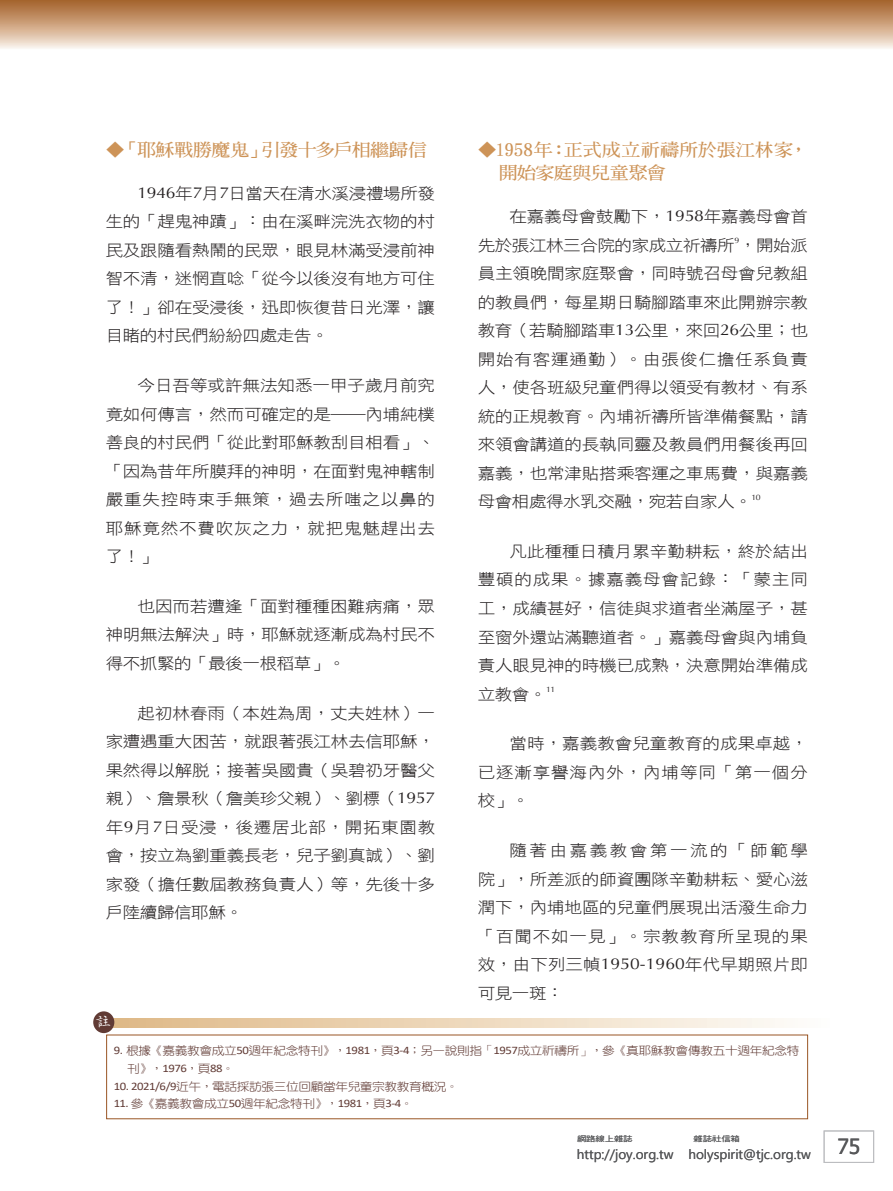
<style>
.page{position:relative;width:893px;height:1191px;background:#fff}
.page>*{position:absolute;margin:0;border:0;box-sizing:border-box;transform-origin:0 0}
.t1{font:21px "Tahoma";color:#57585a}
.中標{font:17.55px/23.4px "DF Ming W7 WIN BF";letter-spacing:-.005em;color:#cd9357;scale:1.08 1}
.中標-2{font:17.55px "DF Ming W7 WIN BF";letter-spacing:-.025em;color:#cd9357;scale:1.08 1}
.註{font:16.5px "DFWZ Ming W4 WIN BF";color:#fff}
.t2{font:15.75px/28.5px "DF Hei W3 WIN BF";letter-spacing:-.01em;color:#231f20;text-align:justify;scale:1.11 1}
.t3{font:13.5px "Segoe UI";color:#57585a}
.註-歷史{font:11.55px/18px "DF Yuan W3 WIN BF";letter-spacing:-.035em;color:#613b35;scale:1.11 1}
.t4{font:7.5px "DF Hei W5 WIN BF";letter-spacing:-.015em;color:#57585a;scale:1.25 1}
.s1{font-family:"Optima"}
.s2{font-family:"Calibri"}
.s3{font-family:"P Ming Li U"}
</style>
<div class="page">
<div style="left:824px;top:1130px;width:50px;height:32px;border:1px solid #bcbdc0"></div>
<div style="left:0;top:0;width:893px;height:50px;background:linear-gradient(to bottom,#a35d23,#faf0e6)"></div>
<svg style="left:113px;top:1018px;width:671px;height:9px;background:#edd8bb"></svg>
<div style="left:93px;top:1011px;width:21px;height:22px;background:#613b35;border-radius:50%"></div>
<p class="中標-2" style="left:106px;top:140px;width:299px">◆「耶穌戰勝魔鬼」引發十多戶相繼歸信</p>
<p class="t2" style="left:106px;top:179px;width:298px;text-indent:32px"><span class="s1">1946</span>年<span class="s1">7</span>月<span class="s1">7</span>日當天在清水溪浸禮場所發生的「趕鬼神蹟」：由在溪畔浣洗衣物的村民及跟隨看熱鬧的民眾，眼見林滿受浸前神智不清，迷惘直唸「從今以後沒有地方可住了！」卻在受浸後，迅即恢復昔日光澤，讓目睹的村民們紛紛四處走告。</p>
<p class="t2" style="left:106px;top:371px;width:298px;text-indent:32px">今日吾等或許無法知悉一甲子歲月前究竟如何傳言，然而可確定的是――內埔純樸善良的村民們「從此對耶穌教刮目相看」、「因為昔年所膜拜的神明，在面對鬼神轄制嚴重失控時束手無策，過去所嗤之以鼻的耶穌竟然不費吹灰之力，就把鬼魅趕出去了！」</p>
<p class="t2" style="left:106px;top:592px;width:298px;text-indent:32px">也因而若遭逢「面對種種困難病痛，眾神明無法解決」時，耶穌就逐漸成為村民不得不抓緊的「最後一根稻草」。</p>
<p class="t2" style="left:106px;top:698px;width:298px;text-indent:32px">起初林春雨（本姓為周，丈夫姓林）一家遭遇重大困苦，就跟著張江林去信耶穌，果然得以解脫；接著吳國貴（吳碧礽牙醫父親）、詹景秋（詹美珍父親）、劉標（<span class="s1">1957</span>年<span class="s1">9</span>月<span class="s1">7</span>日受浸，後遷居北部，開拓東園教會，按立為劉重義長老，兒子劉真誠）、劉家發（擔任數屆教務負責人）等，先後十多戶陸續歸信耶穌。</p>
<p class="註" style="left:95px;top:1013px;width:18px">註</p>
<p class="中標" style="left:499px;top:137px;width:288px;text-indent:-21px">◆1958年：正式成立祈禱所於張江林家，開始家庭與兒童聚會</p>
<p class="t2" style="left:478px;top:202px;width:299px;text-indent:32px">在嘉義母會鼓勵下，<span class="s1">1958</span>年嘉義母會首先於張江林三合院的家成立祈禱所<sup>9</sup>，開始派員主領晚間家庭聚會，同時號召母會兒教組的教員們，每星期日騎腳踏車來此開辦宗教教育（若騎腳踏車<span class="s1">13</span>公里，來回<span class="s1">26</span>公里；也開始有客運通勤）。由張俊仁擔任系負責人，使各班級兒童們得以領受有教材、有系統的正規教育。內埔祈禱所皆準備餐點，請來領會講道的長執同靈及教員們用餐後再回嘉義，也常津貼搭乘客運之車馬費，與嘉義母會相處得水乳交融，宛若自家人。<sup>10</sup></p>
<p class="t2" style="left:478px;top:537px;width:299px;text-indent:32px">凡此種種日積月累辛勤耕耘，終於結出豐碩的成果。據嘉義母會記錄：「蒙主同工，成績甚好，信徒與求道者坐滿屋子，甚至窗外還站滿聽道者。」嘉義母會與內埔負責人眼見神的時機已成熟，決意開始準備成立教會。<sup>11</sup></p>
<p class="t2" style="left:478px;top:729px;width:299px;text-indent:32px">當時，嘉義教會兒童教育的成果卓越，已逐漸享譽海內外，內埔等同「第一個分校」。</p>
<p class="t2" style="left:478px;top:836px;width:299px;text-indent:32px">隨著由嘉義教會第一流的「師範學院」，所差派的師資團隊辛勤耕耘、愛心滋潤下，內埔地區的兒童們展現出活潑生命力「百聞不如一見」。宗教教育所呈現的果效，由下列三幀<span class="s1">1950-1960</span>年代早期照片即可見一斑：</p>
<p class="註-歷史" style="left:127px;top:1041px;width:607px;text-indent:-14px"><span class="s2">9.</span> 根據<span class="s3">《</span>嘉義教會成立<span class="s2">50</span>週年紀念特刊<span class="s3">》，</span><span class="s2">1981</span><span class="s3">，</span>頁<span class="s2">3-4</span><span class="s3">；</span>另一說則指<span class="s3">「</span><span class="s2">1957</span>成立祈禱所<span class="s3">」，</span>參<span class="s3">《</span>真耶穌教會傳教五十週年紀念特刊<span class="s3">》，</span><span class="s2">1976</span><span class="s3">，</span>頁<span class="s2">88</span><span class="s3">。</span></p>
<p class="註-歷史" style="left:114px;top:1077px;width:312px"><span class="s2">10. 2021/6/9</span>近午<span class="s3">，</span>電話採訪張三位回顧當年兒童宗教教育概況<span class="s3">。</span></p>
<p class="註-歷史" style="left:114px;top:1094px;width:271px"><span class="s2">11.</span> 參<span class="s3">《</span>嘉義教會成立<span class="s2">50</span>週年紀念特刊<span class="s3">》，</span><span class="s2">1981</span><span class="s3">，</span>頁<span class="s2">3-4</span><span class="s3">。</span></p>
<p class="t4" style="left:577px;top:1135px;width:46px">網路線上雜誌</p>
<p class="t4" style="left:694px;top:1135px;width:39px">雜誌社信箱</p>
<p class="t3" style="left:577px;top:1141px;width:236px">http://joy.org.tw holyspirit@tjc.org.tw</p>
<h1 class="t1" style="left:837px;top:1132px;width:24px">75</h1>
</div>
